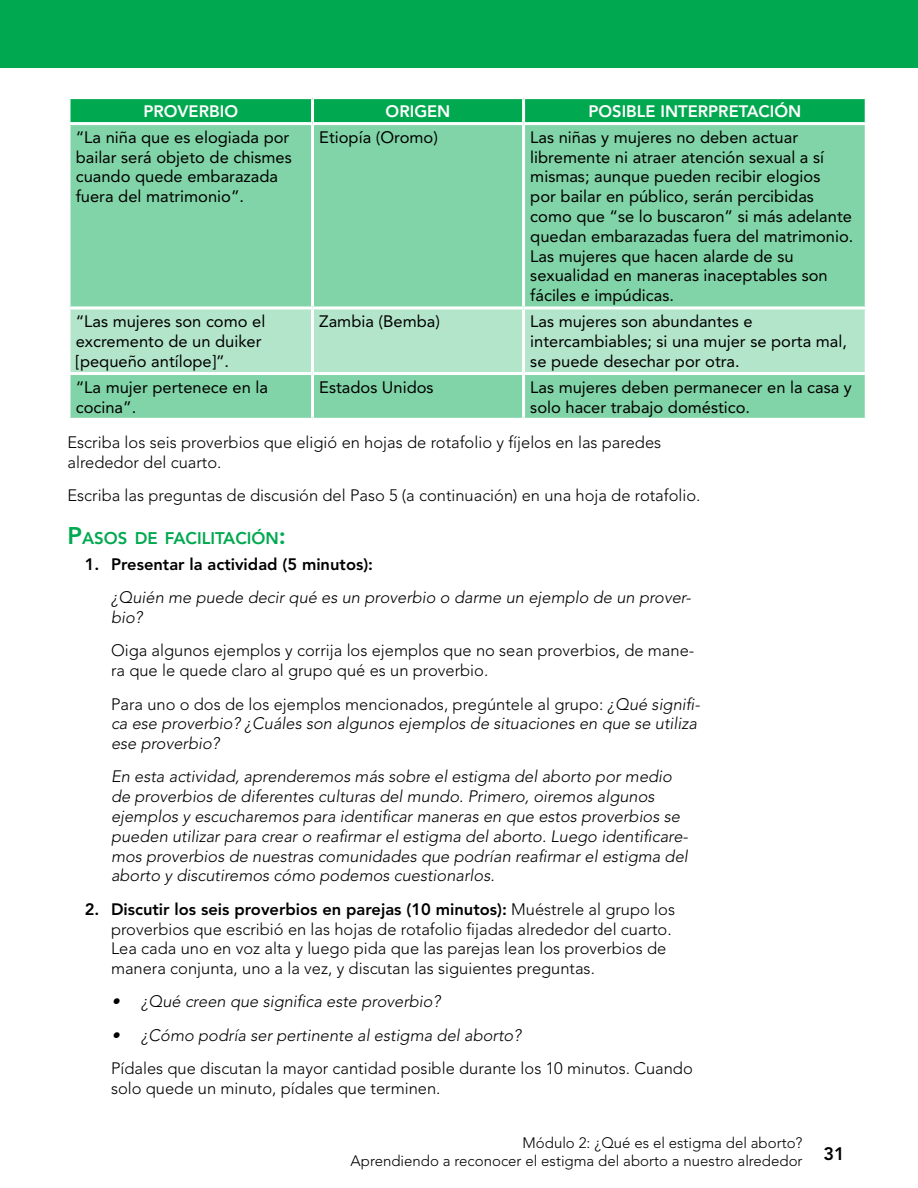
<style>
.page{position:relative;width:918px;height:1188px;background:#fff}
.page>*{position:absolute;margin:0;border:0;box-sizing:border-box;transform-origin:0 0}
.t1{font:800 18px "Avenir LT Std";color:#000}
.t2{font:800 16.8px "Avenir LT Std";color:#00a94f}
.t3{font:italic 300 16.5px/19.8px "Avenir LT Std";color:#000}
.t4{font:16.5px/19.8px "Avenir LT Std";color:#000}
.t5{font:300 16.5px/19.8px "Avenir LT Std";color:#000}
.t6{font:800 16.5px "Avenir LT Std";color:#fff}
.t7{font:800 16.5px "Avenir LT Std";color:#000}
.t8{font:300 15px/18px "Avenir LT Std";color:#000;text-align:right}
.s1{font-size:24px}
.s2{font-style:normal}
.s3{font-weight:800}
</style>
<div class="page">
<div style="left:70px;top:99px;width:795px;height:23px;background:#00a94f"></div>
<div style="left:70px;top:125px;width:795px;height:293px;background:#80d4a7"></div>
<div style="left:70px;top:309px;width:795px;height:63px;background:#b3e5ca"></div>
<hr style="left:311px;top:99px;width:3px;height:23px;background:#fff">
<hr style="left:522px;top:99px;width:3px;height:23px;background:#fff">
<hr style="left:311px;top:125px;width:3px;height:181px;background:#fff">
<hr style="left:522px;top:125px;width:3px;height:181px;background:#fff">
<hr style="left:68px;top:306px;width:245px;height:3px;background:#fff">
<hr style="left:313px;top:306px;width:211px;height:3px;background:#fff">
<hr style="left:311px;top:309px;width:3px;height:63px;background:#fff">
<hr style="left:524px;top:306px;width:344px;height:3px;background:#fff">
<hr style="left:522px;top:309px;width:3px;height:63px;background:#fff">
<hr style="left:68px;top:372px;width:245px;height:3px;background:#fff">
<hr style="left:313px;top:372px;width:211px;height:3px;background:#fff">
<hr style="left:311px;top:375px;width:3px;height:43px;background:#fff">
<hr style="left:524px;top:372px;width:344px;height:3px;background:#fff">
<hr style="left:522px;top:375px;width:3px;height:43px;background:#fff">
<div style="left:0;top:0;width:918px;height:68px;background:#00a94f"></div>
<p class="t6" style="left:143px;top:101px;width:96px">PROVERBIO</p>
<p class="t6" style="left:386px;top:101px;width:66px">ORIGEN</p>
<p class="t6" style="left:588px;top:101px;width:214px">POSIBLE INTERPRETACIÓN</p>
<p class="t4" style="left:76px;top:127px;width:218px">“La niña que es elogiada por bailar será objeto de chismes cuando quede embarazada fuera del matrimonio”.</p>
<p class="t4" style="left:319px;top:127px;width:120px">Etiopía (Oromo)</p>
<p class="t4" style="left:530px;top:127px;width:325px">Las niñas y mujeres no deben actuar libremente ni atraer atención sexual a sí mismas; aunque pueden recibir elogios<br>por bailar en público, serán percibidas como que “se lo buscaron” si más adelante quedan embarazadas fuera del matrimonio.<br>Las mujeres que hacen alarde de su sexualidad en maneras inaceptables son fáciles e impúdicas.</p>
<p class="t4" style="left:76px;top:312px;width:191px">“Las mujeres son como el excremento de un duiker [pequeño antílope]”.</p>
<p class="t4" style="left:319px;top:312px;width:122px">Zambia (Bemba)</p>
<p class="t4" style="left:530px;top:312px;width:318px">Las mujeres son abundantes e intercambiables; si una mujer se porta mal, se puede desechar por otra.</p>
<p class="t4" style="left:76px;top:377px;width:194px">“La mujer pertenece en la cocina”.</p>
<p class="t4" style="left:319px;top:377px;width:116px">Estados Unidos</p>
<p class="t4" style="left:530px;top:377px;width:323px">Las mujeres deben permanecer en la casa y solo hacer trabajo doméstico.</p>
<p class="t5" style="left:67px;top:433px;width:595px">Escriba los seis proverbios que eligió en hojas de rotafolio y fíjelos en las paredes alrededor del cuarto.</p>
<p class="t5" style="left:67px;top:486px;width:635px">Escriba las preguntas de discusión del Paso 5 (a continuación) en una hoja de rotafolio.</p>
<p class="t2" style="left:68px;top:528px;width:220px"><span class="s1">P</span>ASOS DE FACILITACIÓN <span class="s1">:</span></p>
<p class="t7" style="left:85px;top:555px;width:290px">1. Presentar la actividad (5 minutos):</p>
<p class="t3" style="left:111px;top:588px;width:582px">¿Quién me puede decir qué es un proverbio o darme un ejemplo de un prover&shy;bio?</p>
<p class="t5" style="left:111px;top:641px;width:585px">Oiga algunos ejemplos y corrija los ejemplos que no sean proverbios, de mane&shy;ra que le quede claro al grupo qué es un proverbio.</p>
<p class="t3" style="left:111px;top:694px;width:590px"><span class="s2">Para uno o dos de los ejemplos mencionados, pregúntele al grupo:</span> ¿Qué signifi&shy;ca ese proverbio? ¿Cuáles son algunos ejemplos de situaciones en que se utiliza ese proverbio?</p>
<p class="t3" style="left:111px;top:767px;width:579px">En esta actividad, aprenderemos más sobre el estigma del aborto por medio de proverbios de diferentes culturas del mundo. Primero, oiremos algunos ejemplos y escucharemos para identificar maneras en que estos proverbios se pueden utilizar para crear o reafirmar el estigma del aborto. Luego identificare&shy;mos proverbios de nuestras comunidades que podrían reafirmar el estigma del aborto y discutiremos cómo podemos cuestionarlos.</p>
<p class="t5" style="left:111px;top:899px;width:566px;text-indent:-26px"><span class="s3">2. Discutir los seis proverbios en parejas (10 minutos):</span> Muéstrele al grupo los proverbios que escribió en las hojas de rotafolio fijadas alrededor del cuarto.<br>Lea cada uno en voz alta y luego pida que las parejas lean los proverbios de manera conjunta, uno a la vez, y discutan las siguientes preguntas.</p>
<p class="t3" style="left:112px;top:992px;width:330px">• ¿Qué creen que significa este proverbio?</p>
<p class="t3" style="left:112px;top:1025px;width:411px">• ¿Cómo podría ser pertinente al estigma del aborto?</p>
<p class="t5" style="left:111px;top:1059px;width:583px">Pídales que discutan la mayor cantidad posible durante los 10 minutos. Cuando solo quede un minuto, pídales que terminen.</p>
<p class="t8" style="left:351px;top:1134px;width:453px">Módulo 2: ¿Qué es el estigma del aborto?<br>Aprendiendo a reconocer el estigma del aborto a nuestro alrededor</p>
<p class="t1" style="left:824px;top:1143px;width:23px">31</p>
</div>
